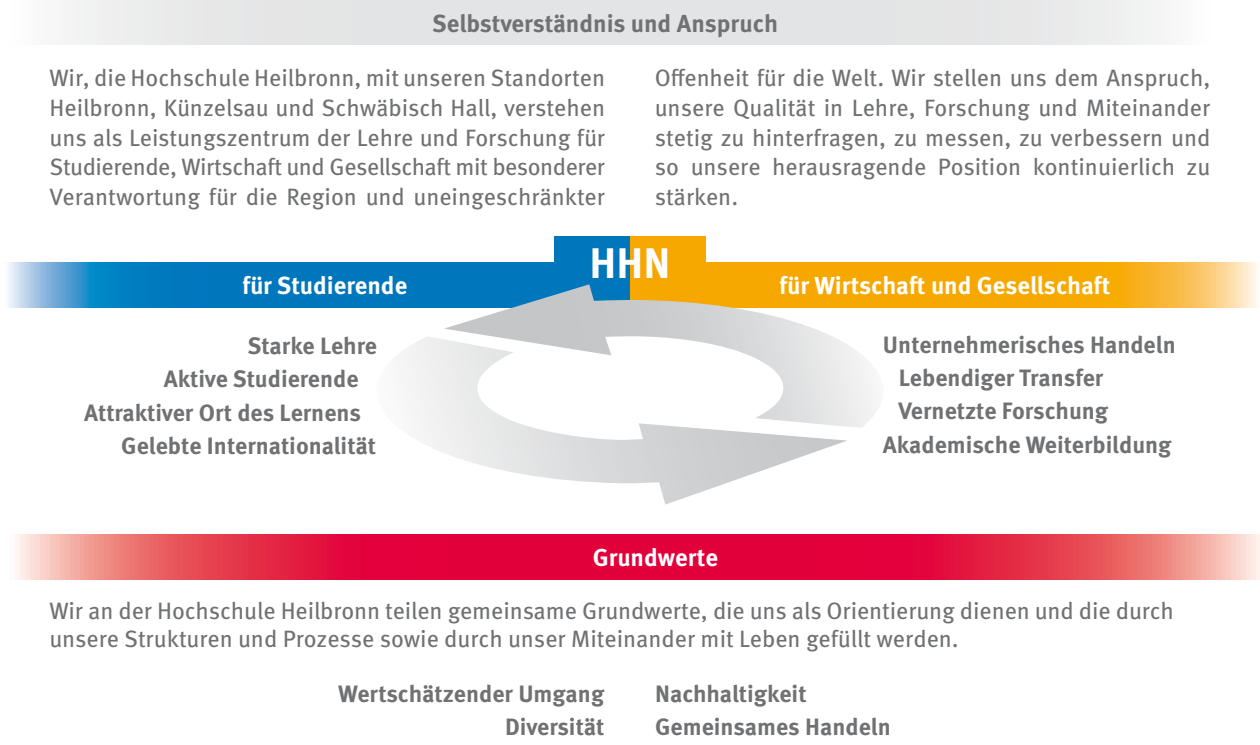
<style>
.page{position:relative;width:1260px;height:745px;background:#fff}
.page>*{position:absolute;margin:0;border:0;box-sizing:border-box;transform-origin:0 0}
.t1{font:700 42.7px "Meta Pro";color:#fff}
.t2{font:700 24.5px "Meta Pro";color:#fff}
.t3{font:700 24.5px "Meta Pro";color:#707173}
.t4{font:23.62px/29.8px "Meta Pro";letter-spacing:-.005em;color:#707173;text-align:justify}
.t5{font:700 23.62px "Meta Pro";color:#707173}
</style>
<div class="page">
<svg style="left:65px;top:0;width:1097px;height:44px;background:#e5e6e7"></svg>
<svg style="left:15px;top:534px;width:1245px;height:45px;background:#e63455"></svg>
<svg style="left:8px;top:263px;width:547px;height:44px;background:#1582c3"></svg>
<svg style="left:705px;top:262px;width:553px;height:45px;background:#f7b11e"></svg>
<div style="left:555px;top:236px;width:75px;height:54px;background:#0076bd"></div>
<div style="left:630px;top:236px;width:75px;height:54px;background:#f6a800"></div>
<svg style="left:444px;top:284px;width:439px;height:144px"></svg>
<svg style="left:400px;top:336px;width:447px;height:168px"></svg>
<p class="t3" style="left:432px;top:4px;width:347px">Selbstverständnis und Anspruch</p>
<p class="t4" style="left:50px;top:61px;width:557px">Wir, die Hochschule Heilbronn, mit unseren Standorten Heilbronn, Künzelsau und Schwäbisch Hall, verstehen uns als Leistungszentrum der Lehre und Forschung für Studierende, Wirtschaft und Gesellschaft mit besonderer Verantwortung für die Region und uneingeschränkter</p>
<p class="t4" style="left:655px;top:61px;width:557px">Offenheit für die Welt. Wir stellen uns dem Anspruch, unsere Qualität in Lehre, Forschung und Miteinander stetig zu hinterfragen, zu messen, zu verbessern und so unsere herausragende Position kontinuierlich zu stärken.</p>
<h1 class="t1" style="left:590px;top:229px;width:82px">HHN</h1>
<p class="t2" style="left:242px;top:266px;width:166px">für Studierende</p>
<p class="t2" style="left:780px;top:266px;width:332px">für Wirtschaft und Gesellschaft</p>
<p class="t5" style="left:247px;top:327px;width:131px">Starke Lehre</p>
<p class="t5" style="left:164px;top:360px;width:196px">Aktive Studierende</p>
<p class="t5" style="left:84px;top:393px;width:279px">Attraktiver Ort des Lernens</p>
<p class="t5" style="left:121px;top:427px;width:256px">Gelebte Internationalität</p>
<p class="t2" style="left:593px;top:537px;width:127px">Grundwerte</p>
<p class="t5" style="left:883px;top:326px;width:294px">Unternehmerisches Handeln</p>
<p class="t5" style="left:899px;top:359px;width:206px">Lebendiger Transfer</p>
<p class="t5" style="left:898px;top:392px;width:211px">Vernetzte Forschung</p>
<p class="t5" style="left:883px;top:426px;width:290px">Akademische Weiterbildung</p>
<p class="t4" style="left:50px;top:594px;width:1126px;line-height:28.3px">Wir an der Hochschule Heilbronn teilen gemeinsame Grundwerte, die uns als Orientierung dienen und die durch unsere Strukturen und Prozesse sowie durch unser Miteinander mit Leben gefüllt werden.</p>
<p class="t5" style="left:338px;top:674px;width:268px">Wertschätzender Umgang</p>
<p class="t5" style="left:655px;top:674px;width:153px">Nachhaltigkeit</p>
<p class="t5" style="left:505px;top:707px;width:101px">Diversität</p>
<p class="t5" style="left:655px;top:707px;width:237px">Gemeinsames Handeln</p>
</div>
